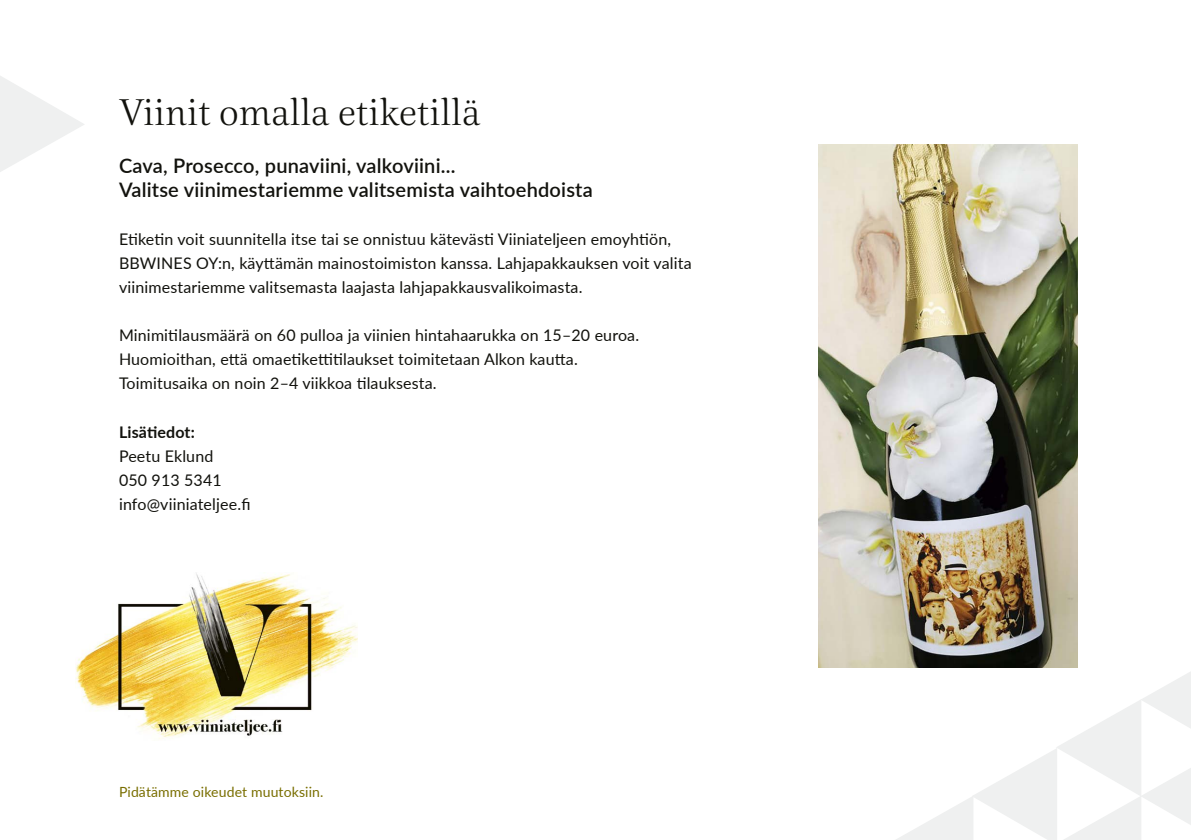
<style>
.page{position:relative;width:1191px;height:840px;background:#fff}
.page>*{position:absolute;margin:0;border:0;box-sizing:border-box;transform-origin:0 0}
.t1{font:300 38px "Civita";color:#12120d}
.t2{font:600 20px/24px "Lato";letter-spacing:.01em;color:#12120d}
.t3{font:16px/24px "Lato";letter-spacing:.01em;color:#12120d}
.t4{font:700 16px "Lato";letter-spacing:.01em;color:#12120d}
.t5{font:14px "Lato";letter-spacing:.01em;color:#796e00}
</style>
<div class="page">
<svg style="left:898px;top:672px;width:293px;height:167px"></svg>
<svg style="left:0;top:76px;width:84px;height:96px"></svg>
<img style="left:76px;top:573px;width:282px;height:166px">
<img style="left:818px;top:144px;width:259px;height:523px">
<h1 class="t1" style="left:119px;top:87px;width:363px">Viinit omalla etiketillä</h1>
<p class="t2" style="left:119px;top:153px;width:475px">Cava, Prosecco, punaviini, valkoviini...<br>Valitse viinimestariemme valitsemista vaihtoehdoista</p>
<p class="t3" style="left:119px;top:227px;width:574px">Etiketin voit suunnitella itse tai se onnistuu kätevästi Viiniateljeen emoyhtiön,<br>BBWINES OY:n, käyttämän mainostoimiston kanssa. Lahjapakkauksen voit valita viinimestariemme valitsemasta laajasta lahjapakkausvalikoimasta.</p>
<p class="t3" style="left:119px;top:323px;width:521px">Minimitilausmäärä on 60 pulloa ja viinien hintahaarukka on 15–20 euroa.<br>Huomioithan, että omaetikettitilaukset toimitetaan Alkon kautta.<br>Toimitusaika on noin 2–4 viikkoa tilauksesta.</p>
<p class="t4" style="left:119px;top:419px;width:77px">Lisätiedot:</p>
<p class="t3" style="left:119px;top:443px;width:133px">Peetu Eklund<br>050 913 5341 info@viiniateljee.fi</p>
<p class="t5" style="left:119px;top:781px;width:206px">Pidätämme oikeudet muutoksiin.</p>
</div>
